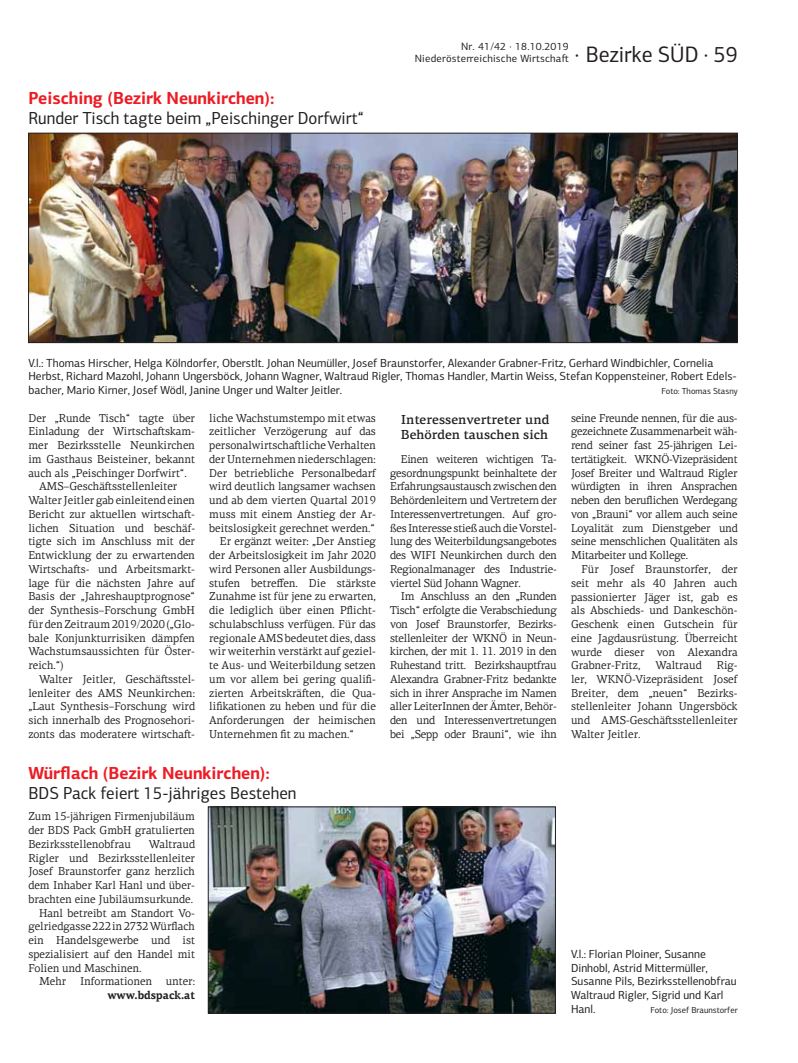
<style>
.page{position:relative;width:798px;height:1063px;background:#fff}
.page>*{position:absolute;margin:0;border:0;box-sizing:border-box;transform-origin:0 0}
.t1{font:22.5px "PF Centro Sans Pro";color:#231f20;scale:.96 1}
.t2{font:17.5px "PF Centro Sans Pro";color:#231f20;scale:.96 1}
.t3{font:700 17.5px "PF Centro Sans Pro";color:#ed1c24;scale:.96 1}
.t4{font:500 13.12px/15px "PF Centro Serif Pro";color:#231f20}
.t5{font:11.75px/13.8px "PF Centro Sans Pro";color:#231f20}
.t6{font:11.5px/13.8px "PF Centro Serif Pro";color:#231f20;text-align:justify;scale:.96 1}
.t7{font:700 11.5px "PF Centro Serif Pro";color:#231f20;scale:.96 1}
.t8{font:10.62px/11.9px "PF Centro Sans Pro";letter-spacing:.02em;color:#231f20;text-align:right}
.t9{font:8.75px "PF Centro Sans Pro";color:#231f20}
</style>
<div class="page">
<img style="left:210px;top:809px;width:343px;height:202px">
<div style="left:208px;top:807px;width:347px;height:206px;border:1px solid #231f20"></div>
<img style="left:30px;top:135px;width:705px;height:206px">
<div style="left:28px;top:133px;width:709px;height:210px;border:1px solid #231f20"></div>
<h2 class="t3" style="left:28px;top:92px;width:258px">Peisching (Bezirk Neunkirchen):</h2>
<h2 class="t2" style="left:28px;top:112px;width:350px">Runder Tisch tagte beim „Peischinger Dorfwirt“</h2>
<p class="t8" style="left:414px;top:42px;width:155px">Nr. 41/42 · 18.10.2019<br>Niederösterreichische Wirtscha-</p>
<h1 class="t1" style="left:574px;top:46px;width:171px">· Bezirke SÜD · 59</h1>
<p class="t5" style="left:28px;top:357px;width:709px">V.l.: Thomas Hirscher, Helga Kölndorfer, Oberstlt. Johan Neumüller, Josef Braunstorfer, Alexander Grabner-Fritz, Gerhard Windbichler, Cornelia<br>Herbst, Richard Mazohl, Johann Ungersböck, Johann Wagner, Waltraud Rigler, Thomas Handler, Martin Weiss, Stefan Koppensteiner, Robert Edels&shy;bacher, Mario Kirner, Josef Wödl, Janine Unger und Walter Jeitler.</p>
<p class="t9" style="left:661px;top:388px;width:78px">Foto: Thomas Stasny</p>
<p class="t6" style="left:28px;top:412px;width:175px">Der „Runde Tisch“ tagte über</p>
<p class="t6" style="left:28px;top:426px;width:175px">Einladung der Wirtscha-skam-</p>
<p class="t6" style="left:28px;top:440px;width:175px">mer Bezirksstelle Neunkirchen</p>
<p class="t6" style="left:28px;top:453px;width:175px">im Gasthaus Beisteiner, bekannt</p>
<p class="t6" style="left:28px;top:467px;width:166px">auch als „Peischinger Dorfwirt“.</p>
<p class="t6" style="left:39px;top:481px;width:145px">AMS–Geschä-sstellenleiter</p>
<p class="t6" style="left:28px;top:495px;width:175px">Walter Jeitler gab einleitend einen</p>
<p class="t6" style="left:28px;top:508px;width:175px">Bericht zur aktuellen wirtscha--</p>
<p class="t6" style="left:28px;top:522px;width:175px">lichen Situation und beschäf-</p>
<p class="t6" style="left:28px;top:536px;width:175px">tigte sich im Anschluss mit der</p>
<p class="t6" style="left:28px;top:550px;width:175px">Entwicklung der zu erwartenden</p>
<p class="t6" style="left:28px;top:563px;width:175px">Wirtscha-s- und Arbeitsmarkt-</p>
<p class="t6" style="left:28px;top:577px;width:175px">lage für die nächsten Jahre auf</p>
<p class="t6" style="left:28px;top:591px;width:175px">Basis der „Jahreshauptprognose“</p>
<p class="t6" style="left:28px;top:605px;width:175px">der Synthesis–Forschung GmbH</p>
<p class="t6" style="left:28px;top:618px;width:175px">für den Zeitraum 2019/2020 („Glo-</p>
<p class="t6" style="left:28px;top:632px;width:175px">bale Konjunkturrisiken dämpfen</p>
<p class="t6" style="left:28px;top:646px;width:175px">Wachstumsaussichten für Öster-</p>
<p class="t6" style="left:28px;top:660px;width:38px">reich.“)</p>
<p class="t6" style="left:39px;top:673px;width:164px">Walter Jeitler, Geschä-sstel-</p>
<p class="t6" style="left:28px;top:687px;width:175px">lenleiter des AMS Neunkirchen:</p>
<p class="t6" style="left:28px;top:701px;width:175px">„Laut Synthesis–Forschung wird</p>
<p class="t6" style="left:28px;top:715px;width:175px">sich innerhalb des Prognosehori-</p>
<p class="t6" style="left:28px;top:728px;width:175px">zonts das moderatere wirtscha--</p>
<p class="t6" style="left:209px;top:412px;width:175px">liche Wachstumstempo mit etwas</p>
<p class="t6" style="left:209px;top:426px;width:175px">zeitlicher Verzögerung auf das</p>
<p class="t6" style="left:209px;top:440px;width:175px">personalwirtscha-liche Verhalten</p>
<p class="t6" style="left:209px;top:453px;width:175px">der Unternehmen niederschlagen:</p>
<p class="t6" style="left:209px;top:467px;width:175px">Der betriebliche Personalbedarf</p>
<p class="t6" style="left:209px;top:481px;width:175px">wird deutlich langsamer wachsen</p>
<p class="t6" style="left:209px;top:495px;width:175px">und ab dem vierten Quartal 2019</p>
<p class="t6" style="left:209px;top:508px;width:175px">muss mit einem Anstieg der Ar-</p>
<p class="t6" style="left:209px;top:522px;width:174px">beitslosigkeit gerechnet werden.“</p>
<p class="t6" style="left:220px;top:536px;width:164px">Er ergänzt weiter: „Der Anstieg</p>
<p class="t6" style="left:209px;top:550px;width:175px">der Arbeitslosigkeit im Jahr 2020</p>
<p class="t6" style="left:209px;top:563px;width:175px">wird Personen aller Ausbildungs-</p>
<p class="t6" style="left:209px;top:577px;width:175px">stufen betreffen. Die stärkste</p>
<p class="t6" style="left:209px;top:591px;width:175px">Zunahme ist für jene zu erwarten,</p>
<p class="t6" style="left:209px;top:605px;width:175px">die lediglich über einen Pflicht-</p>
<p class="t6" style="left:209px;top:618px;width:175px">schulabschluss verfügen. Für das</p>
<p class="t6" style="left:209px;top:632px;width:175px">regionale AMS bedeutet dies, dass</p>
<p class="t6" style="left:209px;top:646px;width:175px">wir weiterhin verstärkt auf geziel-</p>
<p class="t6" style="left:209px;top:660px;width:175px">te Aus- und Weiterbildung setzen</p>
<p class="t6" style="left:209px;top:673px;width:175px">um vor allem bei gering qualifi-</p>
<p class="t6" style="left:209px;top:687px;width:175px">zierten Arbeitskrä-en, die Qua-</p>
<p class="t6" style="left:209px;top:701px;width:175px">lifikationen zu heben und für die</p>
<p class="t6" style="left:209px;top:715px;width:175px">Anforderungen der heimischen</p>
<p class="t6" style="left:209px;top:728px;width:152px">Unternehmen fit zu machen.“</p>
<h2 class="t3" style="left:28px;top:766px;width:253px">Würflach (Bezirk Neunkirchen):</h2>
<h2 class="t2" style="left:28px;top:786px;width:281px">BDS Pack feiert 15-jähriges Bestehen</h2>
<p class="t6" style="left:28px;top:811px;width:175px">Zum 15-jährigen Firmenjubiläum der BDS Pack GmbH gratulierten Bezirksstellenobfrau</p>
<p class="t6" style="left:149px;top:838px;width:49px">Waltraud</p>
<p class="t6" style="left:28px;top:852px;width:175px">Rigler und Bezirksstellenleiter</p>
<p class="t6" style="left:28px;top:866px;width:175px">Josef Braunstorfer ganz herzlich</p>
<p class="t6" style="left:28px;top:880px;width:175px">dem Inhaber Karl Hanl und über-</p>
<p class="t6" style="left:28px;top:893px;width:173px">brachten eine Jubiläumsurkunde.</p>
<p class="t6" style="left:39px;top:907px;width:164px">Hanl betreibt am Standort Vo-</p>
<p class="t6" style="left:28px;top:921px;width:175px">gelriedgasse 222 in 2732 Würflach</p>
<p class="t6" style="left:28px;top:935px;width:175px">ein Handelsgewerbe und ist</p>
<p class="t6" style="left:28px;top:948px;width:175px">spezialisiert auf den Handel mit</p>
<p class="t6" style="left:28px;top:962px;width:119px">Folien und Maschinen.</p>
<p class="t6" style="left:39px;top:976px;width:164px">Mehr Informationen unter:</p>
<p class="t7" style="left:107px;top:991px;width:93px">www.bdspack.at</p>
<p class="t4" style="left:400px;top:414px;width:150px">Interessenvertreter und<br>Behörden tauschen sich</p>
<p class="t6" style="left:390px;top:453px;width:175px;text-indent:11px">Einen weiteren wichtigen Ta&shy;gesordnungspunkt beinhaltete der Erfahrungsaustausch zwischen den Behördenleitern und Vertretern der Interessenvertretungen. Auf gro&shy;ßes Interesse stieß auch die Vorstel&shy;lung des Weiterbildungsangebotes des WIFI Neunkirchen durch den Regionalmanager des Industrie&shy;viertel Süd Johann Wagner.</p>
<p class="t6" style="left:390px;top:591px;width:175px;text-indent:11px">Im Anschluss an den „Runden Tisch“ erfolgte die Verabschiedung von Josef Braunstorfer, Bezirks&shy;stellenleiter der WKNÖ in Neun&shy;kirchen, der mit 1. 11. 2019 in den Ruhestand tritt. Bezirkshauptfrau Alexandra Grabner-Fritz bedankte sich in ihrer Ansprache im Namen aller LeiterInnen der Ämter, Behör&shy;den und Interessenvertretungen bei „Sepp oder Brauni“, wie ihn</p>
<p class="t6" style="left:570px;top:412px;width:175px">seine Freunde nennen, für die aus&shy;gezeichnete Zusammenarbeit wäh&shy;rend seiner fast 25-jährigen Lei&shy;tertätigkeit. WKNÖ-Vizepräsident Josef Breiter und Waltraud Rigler würdigten in ihren Ansprachen neben den beruflichen Werdegang von „Brauni“ vor allem auch seine Loyalität zum Dienstgeber und seine menschlichen Qualitäten als Mitarbeiter und Kollege.</p>
<p class="t6" style="left:570px;top:563px;width:175px;text-indent:11px">Für Josef Braunstorfer, der seit mehr als 40 Jahren auch passionierter Jäger ist, gab es als Abschieds- und Dankeschön-Geschenk einen Gutschein für eine Jagdausrüstung. Überreicht wurde dieser von Alexandra Grabner-Fritz,</p>
<p class="t6" style="left:655px;top:660px;width:49px">Waltraud</p>
<p class="t6" style="left:570px;top:660px;width:175px;text-indent:146px">Rig&shy;ler, WKNÖ-Vizepräsident Josef Breiter, dem „neuen“ Bezirks&shy;stellenleiter Johann Ungersböck und AMS-Geschä-sstellenleiter Walter Jeitler.</p>
<p class="t5" style="left:570px;top:948px;width:167px">V.l.: Florian Ploiner, Susanne<br>Dinhobl, Astrid Mittermüller,<br>Susanne Pils, Bezirksstellenobfrau<br>Waltraud Rigler, Sigrid und Karl<br>Hanl.</p>
<p class="t9" style="left:650px;top:1007px;width:89px">Foto: Josef Braunstorfer</p>
</div>
